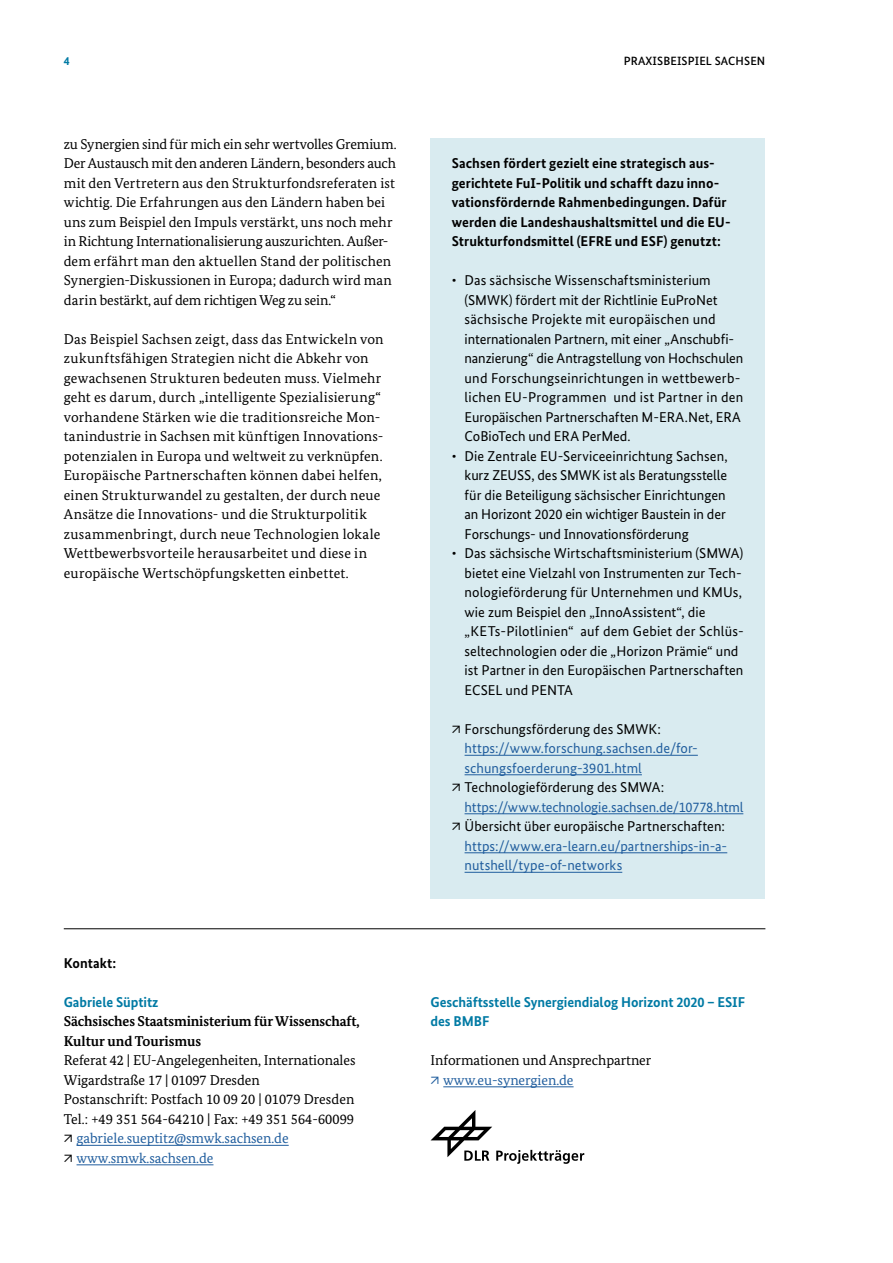
<style>
.page{position:relative;width:893px;height:1263px;background:#fff}
.page>*{position:absolute;margin:0;border:0;box-sizing:border-box;transform-origin:0 0}
.t1{font:14.25px/19.5px "Bundes Serif";letter-spacing:.005em;color:#000}
.t2{font:14.25px/19.5px "Bundes Sans";color:#000}
.t3{font:14.25px/19.5px "Bundes Sans";color:#215e9e}
.t4{font:700 14.25px/19.5px "Bundes Sans";letter-spacing:.005em;color:#000}
.t5{font:14.25px "Bundes Serif";letter-spacing:-.005em;color:#215e9e}
.t6{font:700 14.25px/19.5px "Bundes Sans";letter-spacing:-.005em;color:#007aa4}
.t7{font:500 12px "Bundes Sans";letter-spacing:.01em;color:#000}
.t8{font:700 12px "Bundes Sans";color:#007aa4}
.s1{font-weight:700}
.s2{font-family:"Bundes Sans";color:#000}
.s3{color:#000}
.s4{font-family:"Bundes Sans"}
</style>
<div class="page">
<div style="left:431px;top:138px;width:334px;height:760px;background:#d9ebf0"></div>
<hr style="left:465px;top:755px;width:233px;height:1px;background:#215e9e">
<hr style="left:465px;top:774px;width:177px;height:1px;background:#215e9e">
<hr style="left:465px;top:813px;width:278px;height:1px;background:#215e9e">
<hr style="left:465px;top:852px;width:262px;height:1px;background:#215e9e">
<hr style="left:465px;top:872px;width:157px;height:1px;background:#215e9e">
<hr style="left:64px;top:928px;width:701px;height:1px;background:#000">
<hr style="left:77px;top:1145px;width:212px;height:1px;background:#215e9e">
<hr style="left:77px;top:1164px;width:136px;height:1px;background:#215e9e">
<hr style="left:443px;top:1086px;width:131px;height:1px;background:#215e9e">
<svg style="left:431px;top:1110px;width:153px;height:54px"></svg>
<p class="t8" style="left:64px;top:53px;width:7px">4</p>
<p class="t7" style="left:624px;top:53px;width:143px">PRAXISBEISPIEL SACHSEN</p>
<p class="t1" style="left:64px;top:134px;width:334px">zu Synergien sind für mich ein sehr wertvolles Gremium.<br>Der Austausch mit den anderen Ländern, besonders auch mit den Vertretern aus den Strukturfondsreferaten ist wichtig. Die Erfahrungen aus den Ländern haben bei uns zum Beispiel den Impuls verstärkt, uns noch mehr in Richtung Internationalisierung auszurichten. Außer&shy;dem erfährt man den aktuellen Stand der politischen Synergien-Diskussionen in Europa; dadurch wird man darin bestärkt, auf dem richtigen Weg zu sein.“</p>
<p class="t1" style="left:64px;top:329px;width:321px">Das Beispiel Sachsen zeigt, dass das Entwickeln von zukunftsfähigen Strategien nicht die Abkehr von gewachsenen Strukturen bedeuten muss. Vielmehr geht es darum, durch „intelligente Spezialisierung“ vorhandene Stärken wie die traditionsreiche Mon&shy;tanindustrie in Sachsen mit künftigen Innovations&shy;potenzialen in Europa und weltweit zu verknüpfen.<br>Europäische Partnerschaften können dabei helfen, einen Strukturwandel zu gestalten, der durch neue Ansätze die Innovations- und die Strukturpolitik zusammenbringt, durch neue Technologien lokale Wettbewerbsvorteile herausarbeitet und diese in europäische Wertschöpfungsketten einbettet.</p>
<p class="t4" style="left:64px;top:953px;width:54px">Kontakt:</p>
<h4 class="t6" style="left:64px;top:992px;width:96px">Gabriele Süptitz</h4>
<p class="t1" style="left:64px;top:1012px;width:297px"><span class="s1">Sächsisches Staatsministerium für Wissenschaft, Kultur und Tourismus<br></span>Referat 42 | EU-Angelegenheiten, Internationales Wigardstraße 17 | 01097 Dresden<br>Postanschrift: Postfach 10 09 20 | 01079 Dresden Tel.: +49 351 564-64210 | Fax: +49 351 564-60099</p>
<p class="t5" style="left:64px;top:1130px;width:226px"><span class="s2">↗</span> gabriele.sueptitz@smwk.sachsen.de</p>
<p class="t5" style="left:64px;top:1149px;width:151px"><span class="s2">↗</span> www.smwk.sachsen.de</p>
<p class="t4" style="left:452px;top:154px;width:280px">Sachsen fördert gezielt eine strategisch aus&shy;gerichtete FuI-Politik und schafft dazu inno&shy;vationsfördernde Rahmenbedingungen. Dafür werden die Landeshaushaltsmittel und die EU-Strukturfondsmittel (EFRE und ESF) genutzt:</p>
<p class="t2" style="left:465px;top:271px;width:280px;text-indent:-13px">• Das sächsische Wissenschaftsministerium (SMWK) fördert mit der Richtlinie EuProNet sächsische Projekte mit europäischen und internationalen Partnern, mit einer „Anschubfi&shy;nanzierung“ die Antragstellung von Hochschulen und Forschungseinrichtungen in wettbewerb&shy;lichen EU-Programmen und ist Partner in den Europäischen Partnerschaften M-ERA.Net, ERA CoBioTech und ERA PerMed.</p>
<p class="t2" style="left:465px;top:446px;width:265px;text-indent:-13px">• Die Zentrale EU-Serviceeinrichtung Sachsen, kurz ZEUSS, des SMWK ist als Beratungsstelle für die Beteiligung sächsischer Einrichtungen an Horizont 2020 ein wichtiger Baustein in der Forschungs- und Innovationsförderung</p>
<p class="t2" style="left:465px;top:544px;width:281px;text-indent:-13px">• Das sächsische Wirtschaftsministerium (SMWA) bietet eine Vielzahl von Instrumenten zur Tech&shy;nologieförderung für Unternehmen und KMUs, wie zum Beispiel den „InnoAssistent“, die „KETs-Pilotlinien“ auf dem Gebiet der Schlüs&shy;seltechnologien oder die „Horizon Prämie“ und ist Partner in den Europäischen Partnerschaften ECSEL und PENTA</p>
<p class="t3" style="left:465px;top:719px;width:235px;text-indent:-13px"><span class="s3">↗ Forschungsförderung des SMWK: </span>https://www.forschung.sachsen.de/for&shy;schungsfoerderung-3901.html</p>
<p class="t3" style="left:465px;top:778px;width:280px;text-indent:-13px"><span class="s3">↗ Technologieförderung des SMWA: </span>https://www.technologie.sachsen.de/10778.html</p>
<p class="t3" style="left:465px;top:817px;width:264px;text-indent:-13px"><span class="s3">↗ Übersicht über europäische Partnerschaften: </span>https://www.era-learn.eu/partnerships-in-a&shy;nutshell/type-of-networks</p>
<h4 class="t6" style="left:431px;top:992px;width:316px">Geschäftsstelle Synergiendialog Horizont 2020 – ESIF des BMBF</h4>
<p class="t1" style="left:431px;top:1051px;width:222px">Informationen und Ansprechpartner</p>
<p class="t5" style="left:431px;top:1071px;width:145px"><span class="s4">↗</span> www.eu-synergien.de</p>
</div>
